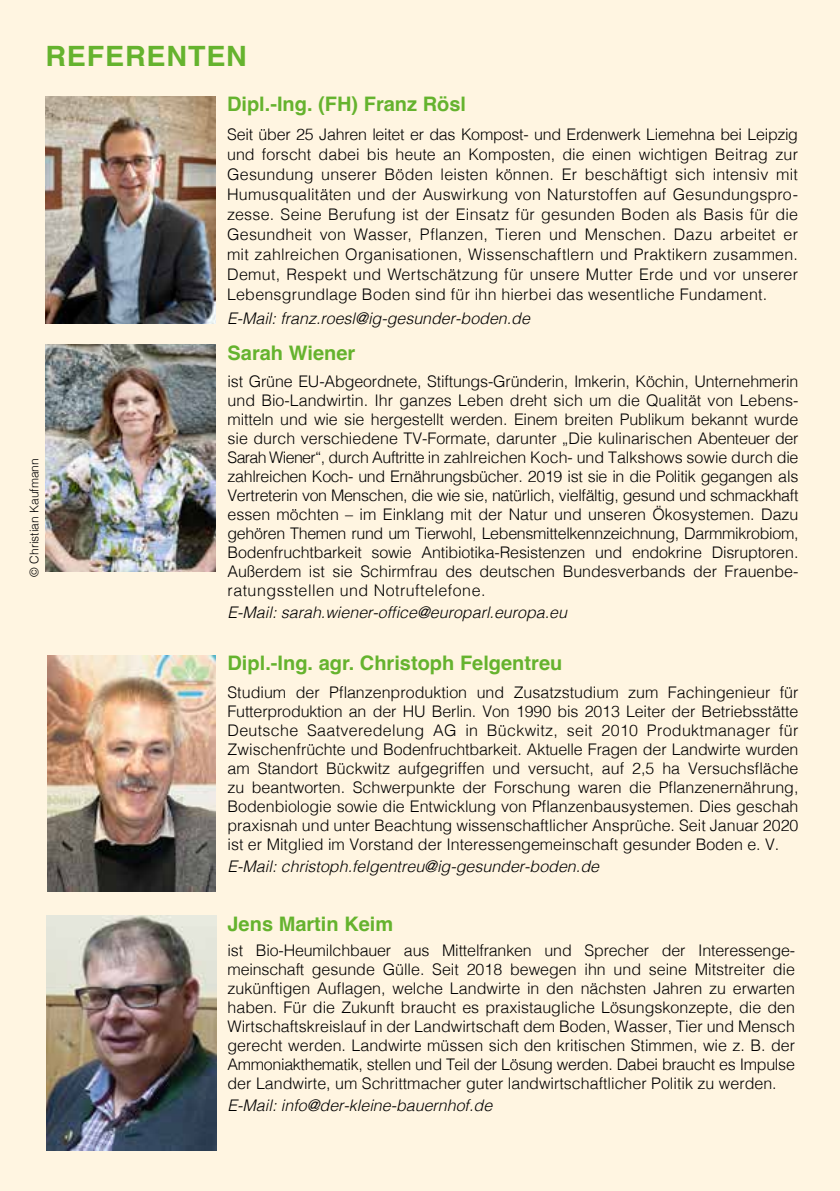
<style>
.page{position:relative;width:840px;height:1191px;background:#fff}
.page>*{position:absolute;margin:0;border:0;box-sizing:border-box;transform-origin:0 0}
.t1{font:700 28px "Helvetica";letter-spacing:.03em;color:#65b32e}
.t2{font:700 20px "Helvetica";color:#65b32e}
.t3{font:300 16px/19px "Helvetica";color:#000;text-align:justify}
.t4{font:italic 300 16px "Helvetica";color:#000}
.t5{font:300 12px "Helvetica";color:#000}
</style>
<div class="page">
<div style="left:0;top:0;width:839px;height:1191px;background:#fff5e1"></div>
<img style="left:45px;top:96px;width:170px;height:227px">
<img style="left:45px;top:345px;width:170px;height:227px">
<img style="left:47px;top:656px;width:168px;height:235px">
<img style="left:46px;top:915px;width:170px;height:235px">
<p class="t5" style="left:24px;top:576px;width:120px;rotate:-90deg">© Christian Kaufmann</p>
<h1 class="t1" style="left:45px;top:39px;width:203px">REFERENTEN</h1>
<p class="t2" style="left:227px;top:92px;width:240px">Dipl.-Ing. (FH) Franz Rösl</p>
<p class="t3" style="left:227px;top:123px;width:572px;line-height:20px">Seit über 25 Jahren leitet er das Kompost- und Erdenwerk Liemehna bei Leipzig und forscht dabei bis heute an Komposten, die einen wichtigen Beitrag zur Gesundung unserer Böden leisten können. Er beschäftigt sich intensiv mit Humusqualitäten und der Auswirkung von Naturstoffen auf Gesundungspro&shy;zesse. Seine Berufung ist der Einsatz für gesunden Boden als Basis für die Gesundheit von Wasser, Pflanzen, Tieren und Menschen. Dazu arbeitet er mit zahlreichen Organisationen, Wissenschaftlern und Praktikern zusammen.<br>Demut, Respekt und Wertschätzung für unsere Mutter Erde und vor unserer Lebensgrundlage Boden sind für ihn hierbei das wesentliche Fundament.</p>
<p class="t4" style="left:227px;top:304px;width:304px">E-Mail: franz.roesl@ig-gesunder-boden.de</p>
<p class="t2" style="left:227px;top:341px;width:129px">Sarah Wiener</p>
<p class="t3" style="left:227px;top:371px;width:572px">ist Grüne EU-Abgeordnete, Stiftungs-Gründerin, Imkerin, Köchin, Unternehmerin und Bio-Landwirtin. Ihr ganzes Leben dreht sich um die Qualität von Lebens&shy;mitteln und wie sie hergestellt werden. Einem breiten Publikum bekannt wurde sie durch verschiedene TV-Formate, darunter „Die kulinarischen Abenteuer der Sarah Wiener“, durch Auftritte in zahlreichen Koch- und Talkshows sowie durch die zahlreichen Koch- und Ernährungsbücher. 2019 ist sie in die Politik gegangen als Vertreterin von Menschen, die wie sie, natürlich, vielfältig, gesund und schmackhaft essen möchten – im Einklang mit der Natur und unseren Ökosystemen. Dazu gehören Themen rund um Tierwohl, Lebensmittelkennzeichnung, Darmmikrobiom, Bodenfruchtbarkeit sowie Antibiotika-Resistenzen und endokrine Disruptoren.<br>Außerdem ist sie Schirmfrau des deutschen Bundesverbands der Frauenbe&shy;ratungsstellen und Notruftelefone.</p>
<p class="t4" style="left:227px;top:599px;width:341px">E-Mail: sarah.wiener-office@europarl.europa.eu</p>
<p class="t2" style="left:227px;top:651px;width:336px">Dipl.-Ing. agr. Christoph Felgentreu</p>
<p class="t3" style="left:227px;top:681px;width:572px">Studium der Pflanzenproduktion und Zusatzstudium zum Fachingenieur für Futterproduktion an der HU Berlin. Von 1990 bis 2013 Leiter der Betriebsstätte Deutsche Saatveredelung AG in Bückwitz, seit 2010 Produktmanager für Zwischenfrüchte und Bodenfruchtbarkeit. Aktuelle Fragen der Landwirte wurden am Standort Bückwitz aufgegriffen und versucht, auf 2,5 ha Versuchsfläche zu beantworten. Schwerpunkte der Forschung waren die Pflanzenernährung, Bodenbiologie sowie die Entwicklung von Pflanzenbausystemen. Dies geschah praxisnah und unter Beachtung wissenschaftlicher Ansprüche. Seit Januar 2020 ist er Mitglied im Vorstand der Interessengemeinschaft gesunder Boden e. V.</p>
<p class="t4" style="left:227px;top:852px;width:373px">E-Mail: christoph.felgentreu@ig-gesunder-boden.de</p>
<p class="t2" style="left:227px;top:912px;width:167px">Jens Martin Keim</p>
<p class="t3" style="left:227px;top:939px;width:568px">ist Bio-Heumilchbauer aus Mittelfranken und Sprecher der Interessenge&shy;meinschaft gesunde Gülle. Seit 2018 bewegen ihn und seine Mitstreiter die zukünftigen Auflagen, welche Landwirte in den nächsten Jahren zu erwarten haben. Für die Zukunft braucht es praxistaugliche Lösungskonzepte, die den Wirtschaftskreislauf in der Landwirtschaft dem Boden, Wasser, Tier und Mensch gerecht werden. Landwirte müssen sich den kritischen Stimmen, wie z. B. der Ammoniakthematik, stellen und Teil der Lösung werden. Dabei braucht es Impulse der Landwirte, um Schrittmacher guter landwirtschaftlicher Politik zu werden.</p>
<p class="t4" style="left:227px;top:1091px;width:266px">E-Mail: info@der-kleine-bauernhof.de</p>
</div>
